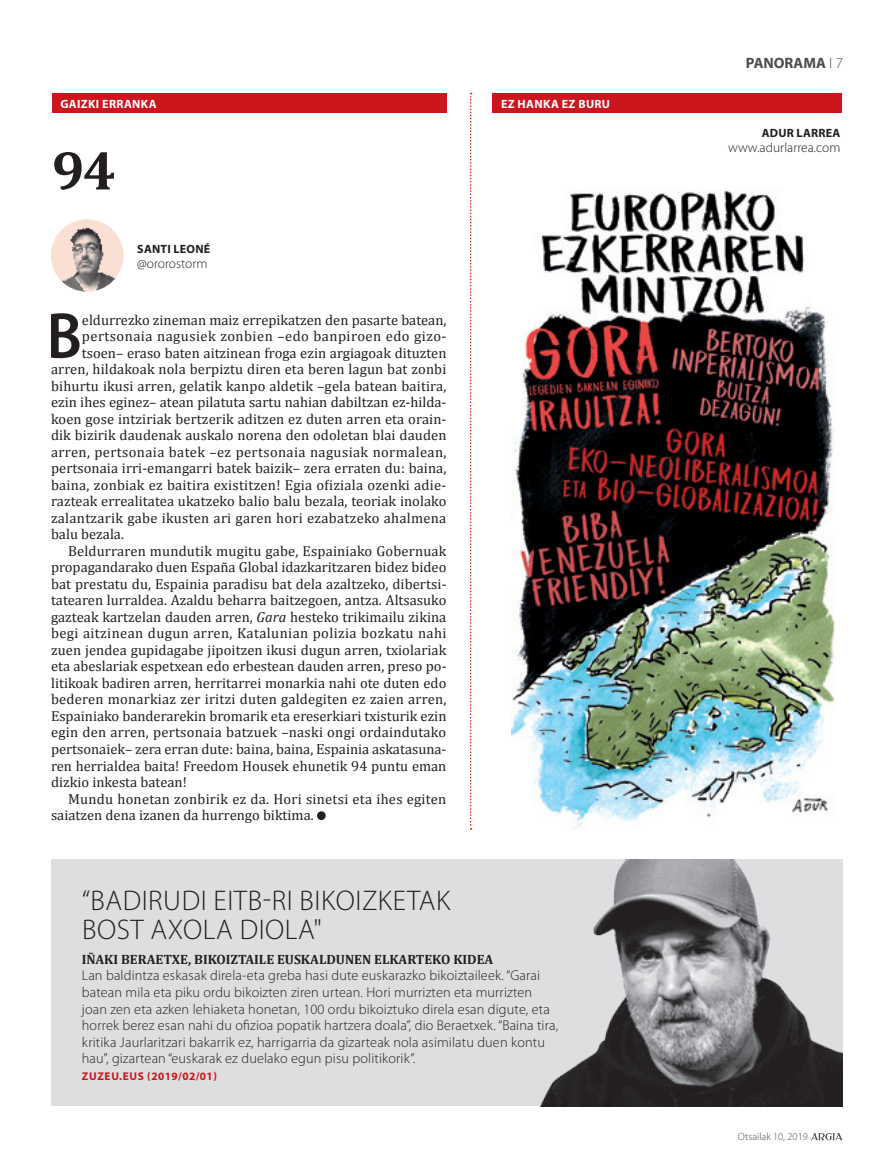
<style>
.page{position:relative;width:893px;height:1170px;background:#fff}
.page>*{position:absolute;margin:0;border:0;box-sizing:border-box;transform-origin:0 0}
.t1{font:600 semi-condensed 65.55px "Myriad Pro";color:#231f20}
.t2{font:700 55.5px "Cambria";color:#231f20}
.t3{font:300 28.5px/28.5px "Myriad Pro";letter-spacing:.02em;color:#231f20}
.t4{font:700 15px "Myriad Pro";color:#4b4c4d}
.t5{font:300 15px "Myriad Pro";color:#4b4c4d}
.t6{font:14.55px "Cambria";letter-spacing:.005em;color:#231f20}
.t7{font:14.55px "Cambria";letter-spacing:.03em;color:#231f20}
.t8{font:14.55px "Cambria";letter-spacing:.025em;color:#231f20}
.t9{font:300 14.25px/16.5px "Myriad Pro";letter-spacing:.01em;color:#231f20}
.t10{font:700 13.5px "Cambria";color:#231f20}
.t11{font:300 13.5px "Myriad Pro";color:#231f20}
.t12{font:700 12px "Myriad Pro";letter-spacing:.03em;color:#fff}
.t13{font:700 12px "Myriad Pro";letter-spacing:.02em;color:#231f20}
.t14{font:700 11.25px "Myriad Pro";letter-spacing:.04em;color:#cd151d}
.t15{font:300 10.5px "Myriad Pro";color:#4b4c4d}
.s1{font-style:italic}
</style>
<div class="page">
<svg style="left:811px;top:1133px;width:31px;height:7px"></svg>
<div style="left:51px;top:859px;width:791px;height:247px;background:#dddee0"></div>
<img style="left:540px;top:859px;width:302px;height:247px">
<div style="left:52px;top:94px;width:394px;height:19px;background:#cd151d"></div>
<div style="left:492px;top:94px;width:350px;height:19px;background:#cd151d"></div>
<div style="left:51px;top:219px;width:72px;height:73px;background:#f9dfd2;border-radius:50%"></div>
<img style="left:51px;top:225px;width:72px;height:67px">
<svg style="left:470px;top:93px;width:2px;height:736px"></svg>
<img style="left:512px;top:190px;width:323px;height:639px">
<div style="left:317px;top:811px;width:9px;height:9px;background:#231f20;border-radius:50%"></div>
<p class="t12" style="left:60px;top:96px;width:8px">GAIZKI</p>
<p class="t12" style="left:102px;top:96px;width:16px">ERRA</p>
<p class="t12" style="left:132px;top:96px;width:17px">NKA</p>
<p class="t12" style="left:501px;top:96px;width:111px">EZ HANKA EZ BURU</p>
<h2 class="t2" style="left:52px;top:131px;width:66px">94</h2>
<p class="t13" style="left:137px;top:241px;width:75px">SANTI LEONÉ</p>
<p class="t11" style="left:137px;top:255px;width:72px">@ororostorm</p>
<h1 class="t1" style="left:47px;top:294px;width:37px">B</h1>
<p class="t6" style="left:82px;top:311px;width:366px">eldurrezko zineman maiz errepikatzen den pasarte batean,</p>
<p class="t7" style="left:82px;top:327px;width:366px">pertsonaia nagusiek zonbien –edo banpiroen edo gizo-</p>
<p class="t6" style="left:82px;top:344px;width:366px">tsoen– eraso baten aitzinean froga ezin argiagoak dituzten</p>
<p class="t6" style="left:51px;top:360px;width:397px">arren, hildakoak nola berpiztu diren eta beren lagun bat zonbi</p>
<p class="t6" style="left:51px;top:377px;width:397px">bihurtu ikusi arren, gelatik kanpo aldetik –gela batean baitira,</p>
<p class="t6" style="left:51px;top:393px;width:397px">ezin ihes eginez– atean pilatuta sartu nahian dabiltzan ez-hilda-</p>
<p class="t6" style="left:51px;top:410px;width:397px">koen gose intziriak bertzerik aditzen ez duten arren eta orain-</p>
<p class="t6" style="left:51px;top:426px;width:397px">dik bizirik daudenak auskalo norena den odoletan blai dauden</p>
<p class="t8" style="left:51px;top:443px;width:397px">arren, pertsonaia batek –ez pertsonaia nagusiak normalean,</p>
<p class="t6" style="left:51px;top:459px;width:397px">pertsonaia irri-emangarri batek baizik– zera erraten du: baina,</p>
<p class="t6" style="left:51px;top:476px;width:397px">baina, zonbiak ez baitira existitzen! Egia ofiziala ozenki adie-</p>
<p class="t6" style="left:51px;top:492px;width:397px">razteak errealitatea ukatzeko balio balu bezala, teoriak inolako</p>
<p class="t6" style="left:51px;top:509px;width:397px">zalantzarik gabe ikusten ari garen hori ezabatzeko ahalmena</p>
<p class="t6" style="left:51px;top:525px;width:75px">balu bezala.</p>
<p class="t6" style="left:68px;top:542px;width:380px">Beldurraren mundutik mugitu gabe, Espainiako Gobernuak</p>
<p class="t6" style="left:51px;top:558px;width:397px">propagandarako duen España Global idazkaritzaren bidez bideo</p>
<p class="t6" style="left:51px;top:575px;width:397px">bat prestatu du, Espainia paradisu bat dela azaltzeko, dibertsi-</p>
<p class="t6" style="left:51px;top:591px;width:397px">tatearen lurraldea. Azaldu beharra baitzegoen, antza. Altsasuko</p>
<p class="t6" style="left:51px;top:608px;width:397px">gazteak kartzelan dauden arren, <span class="s1">Gara</span> hesteko trikimailu zikina</p>
<p class="t7" style="left:51px;top:624px;width:397px">begi aitzinean dugun arren, Katalunian polizia bozkatu nahi</p>
<p class="t6" style="left:51px;top:641px;width:397px">zuen jendea gupidagabe jipoitzen ikusi dugun arren, txiolariak</p>
<p class="t6" style="left:51px;top:657px;width:397px">eta abeslariak espetxean edo erbestean dauden arren, preso po-</p>
<p class="t6" style="left:51px;top:674px;width:397px">litikoak badiren arren, herritarrei monarkia nahi ote duten edo</p>
<p class="t6" style="left:51px;top:690px;width:397px">bederen monarkiaz zer iritzi duten galdegiten ez zaien arren,</p>
<p class="t6" style="left:51px;top:707px;width:397px">Espainiako banderarekin bromarik eta ereserkiari txisturik ezin</p>
<p class="t6" style="left:51px;top:723px;width:397px">egin den arren, pertsonaia batzuek –naski ongi ordaindutako</p>
<p class="t6" style="left:51px;top:740px;width:397px">pertsonaiek– zera erran dute: baina, baina, Espainia askatasuna-</p>
<p class="t6" style="left:51px;top:756px;width:397px">ren herrialdea baita! Freedom Housek ehunetik 94 puntu eman</p>
<p class="t6" style="left:51px;top:773px;width:137px">dizkio inkesta batean!</p>
<p class="t6" style="left:68px;top:789px;width:380px">Mundu honetan zonbirik ez da. Hori sinetsi eta ihes egiten</p>
<p class="t6" style="left:51px;top:806px;width:264px">saiatzen dena izanen da hurrengo biktima.</p>
<h3 class="t3" style="left:82px;top:886px;width:370px">“Badi rudi EiTB-ri bi koizketak bost axola dio la"</h3>
<p class="t10" style="left:82px;top:949px;width:413px">IÑAKI BERAETXE, BIKOIZTAILE EUSKALDUNEN ELKARTEKO KIDEA</p>
<p class="t9" style="left:82px;top:967px;width:478px">Lan baldintza eskasak direla-eta greba hasi dute euskarazko bikoiztaileek. “Garai batean mila eta piku ordu bikoizten ziren urtean. H ori murrizten eta murrizten joan zen eta azken lehiaketa honetan, 100 ordu bikoiztuko direla esan digute, eta horrek berez esan nahi du ofizioa popatik hartzera doala”, dio Beraetxek. “Baina tira, kritika Jaurlaritzari bakarrik ez, harrigarria da gizarteak nola asimilatu duen kontu hau”, gizartean “euskarak ez duelako egun pisu politikorik”.</p>
<p class="t14" style="left:82px;top:1068px;width:136px">ZUZEU.EUS (2019/02/01)</p>
<p class="t4" style="left:746px;top:53px;width:40px">PANORAMA</p>
<p class="t5" style="left:829px;top:54px;width:15px">І 7</p>
<p class="t13" style="left:762px;top:125px;width:43px">ADUR LARR</p>
<p class="t13" style="left:826px;top:125px;width:16px">EA</p>
<p class="t11" style="left:728px;top:139px;width:114px">www.adurlarrea.com</p>
<p class="t15" style="left:738px;top:1130px;width:71px">Otsailak 10, 2019</p>
</div>
